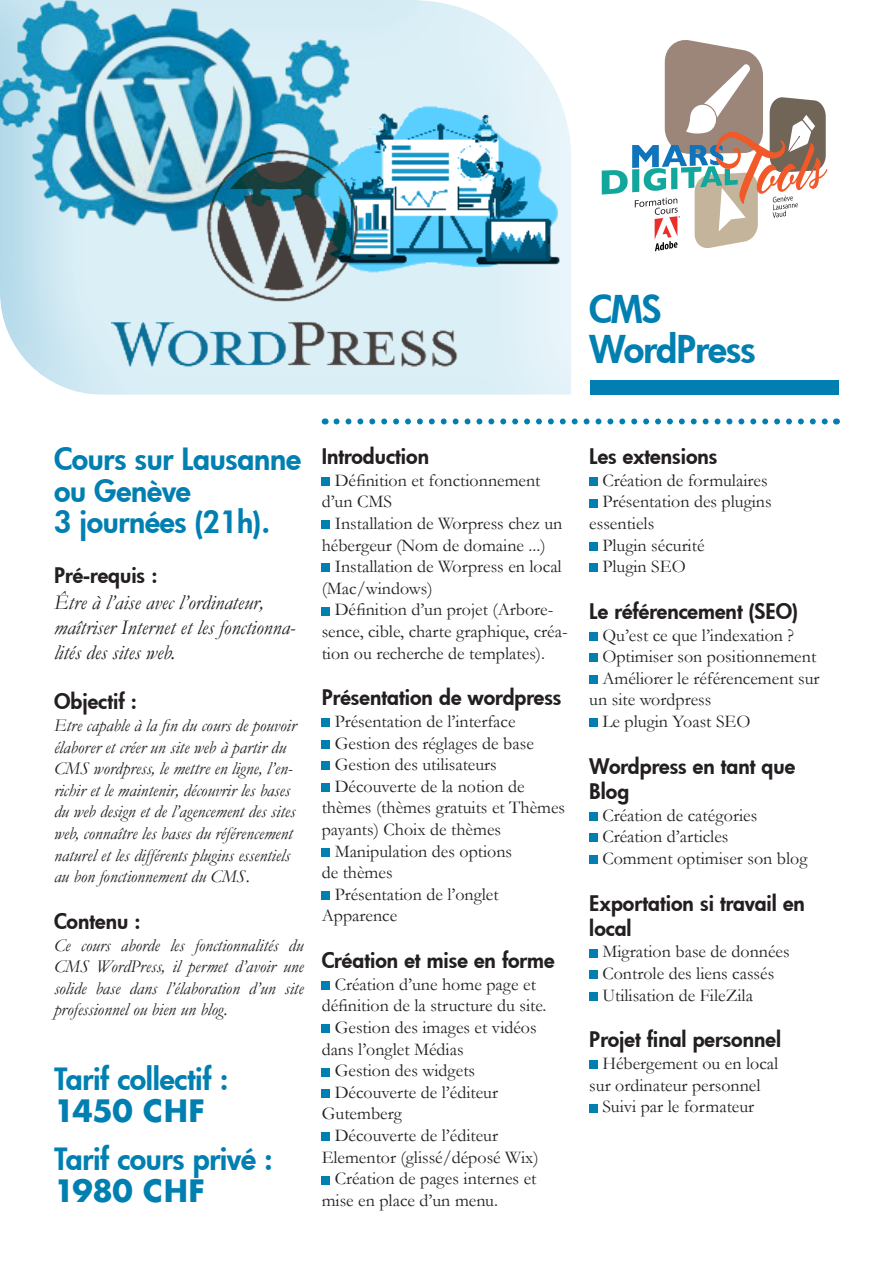
<style>
.page{position:relative;width:893px;height:1263px;background:#fff}
.page>*{position:absolute;margin:0;border:0;box-sizing:border-box;transform-origin:0 0}
.t1{font:800 37.5px/40.5px "Futura";letter-spacing:-.02em;color:#017fb1}
.t2{font:800 30px/31.5px "Futura";letter-spacing:-.01em;color:#017fb1}
.t3{font:700 30px "Futura";letter-spacing:-.01em;color:#017fb1}
.t4{font:800 21px/25.2px "Futura";color:#231f20}
.t5{font:italic 21px/25.2px "Garamond";color:#231f20}
.t6{font:18px/21.6px "Garamond";color:#231f20}
.t7{font:italic 18px/21.6px "Garamond";color:#231f20}
</style>
<div class="page">
<div style="left:322px;top:477px;width:8px;height:9px;background:#017fb1"></div>
<div style="left:322px;top:520px;width:8px;height:9px;background:#017fb1"></div>
<div style="left:322px;top:564px;width:8px;height:8px;background:#017fb1"></div>
<div style="left:322px;top:607px;width:8px;height:8px;background:#017fb1"></div>
<div style="left:322px;top:718px;width:8px;height:9px;background:#017fb1"></div>
<div style="left:322px;top:740px;width:8px;height:9px;background:#017fb1"></div>
<div style="left:322px;top:762px;width:8px;height:8px;background:#017fb1"></div>
<div style="left:322px;top:783px;width:8px;height:9px;background:#017fb1"></div>
<div style="left:322px;top:848px;width:8px;height:9px;background:#017fb1"></div>
<div style="left:322px;top:891px;width:8px;height:9px;background:#017fb1"></div>
<div style="left:322px;top:981px;width:8px;height:9px;background:#017fb1"></div>
<div style="left:322px;top:1024px;width:8px;height:9px;background:#017fb1"></div>
<div style="left:322px;top:1068px;width:8px;height:8px;background:#017fb1"></div>
<div style="left:322px;top:1089px;width:8px;height:9px;background:#017fb1"></div>
<div style="left:322px;top:1132px;width:8px;height:9px;background:#017fb1"></div>
<div style="left:322px;top:1176px;width:8px;height:8px;background:#017fb1"></div>
<div style="left:589px;top:477px;width:9px;height:9px;background:#017fb1"></div>
<div style="left:589px;top:499px;width:9px;height:8px;background:#017fb1"></div>
<div style="left:589px;top:542px;width:9px;height:9px;background:#017fb1"></div>
<div style="left:589px;top:564px;width:9px;height:8px;background:#017fb1"></div>
<div style="left:589px;top:632px;width:9px;height:9px;background:#017fb1"></div>
<div style="left:589px;top:654px;width:9px;height:8px;background:#017fb1"></div>
<div style="left:589px;top:675px;width:9px;height:9px;background:#017fb1"></div>
<div style="left:589px;top:718px;width:9px;height:9px;background:#017fb1"></div>
<div style="left:589px;top:812px;width:9px;height:9px;background:#017fb1"></div>
<div style="left:589px;top:834px;width:9px;height:8px;background:#017fb1"></div>
<div style="left:589px;top:855px;width:9px;height:9px;background:#017fb1"></div>
<div style="left:589px;top:949px;width:9px;height:8px;background:#017fb1"></div>
<div style="left:589px;top:970px;width:9px;height:9px;background:#017fb1"></div>
<div style="left:589px;top:992px;width:9px;height:9px;background:#017fb1"></div>
<div style="left:589px;top:1060px;width:9px;height:9px;background:#017fb1"></div>
<div style="left:589px;top:1104px;width:9px;height:8px;background:#017fb1"></div>
<svg style="left:509px;top:33px;width:62px;height:362px;fill:#e4f3f9"></svg>
<svg style="left:0;top:0;width:509px;height:395px;background:#d8edf5"></svg>
<svg style="left:602px;top:40px;width:226px;height:211px"></svg>
<div style="left:590px;top:380px;width:249px;height:15px;background:#017fb1"></div>
<svg style="left:337px;top:418px;width:491px;height:6px"></svg>
<img style="left:0;top:0;width:364px;height:237px">
<img style="left:318px;top:105px;width:253px;height:173px">
<img style="left:112px;top:143px;width:382px;height:251px">
<h1 class="t1" style="left:589px;top:292px;width:168px">CMS<br>WordPress</h1>
<h2 class="t2" style="left:54px;top:446px;width:249px">Cours sur Lausanne ou Genève<br>3 journées (21h).</h2>
<p class="t4" style="left:54px;top:565px;width:105px">Pré-requis :</p>
<p class="t5" style="left:54px;top:592px;width:243px">Être à l’aise avec l’ordinateur, maîtriser Internet et les fonctionna&shy;lités des sites web.</p>
<p class="t4" style="left:54px;top:691px;width:84px">Objectif :</p>
<p class="t7" style="left:54px;top:714px;width:244px">Etre capable à la fin du cours de pouvoir élaborer et créer un site web à partir du CMS wordpress, le mettre en ligne, l’en&shy;richir et le maintenir, découvrir les bases du web design et de l’agencement des sites web, connaître les bases du référencement naturel et les différents plugins essentiels au bon fonctionnement du CMS.</p>
<p class="t4" style="left:54px;top:910px;width:88px">Contenu :</p>
<p class="t7" style="left:54px;top:936px;width:251px;text-align:justify">Ce cours aborde les fonctionnalités du CMS WordPress, il permet d’avoir une solide base dans l’élaboration d’un site professionnel ou bien un blog.</p>
<h2 class="t2" style="left:54px;top:1066px;width:176px">Tarif collectif :</h2>
<h2 class="t3" style="left:54px;top:1094px;width:152px">1450 CHF</h2>
<h2 class="t2" style="left:54px;top:1146px;width:220px">Tarif cours privé :</h2>
<h2 class="t3" style="left:54px;top:1174px;width:152px">1980 CHF</h2>
<p class="t4" style="left:322px;top:446px;width:109px">Introduction</p>
<p class="t6" style="left:322px;top:469px;width:220px;text-indent:13px">Définition et fonctionnement d’un CMS</p>
<p class="t6" style="left:335px;top:512px;width:229px">Installation de Worpress chez un</p>
<p class="t6" style="left:322px;top:534px;width:225px">hébergeur (Nom de domaine ...)</p>
<p class="t6" style="left:335px;top:555px;width:229px">Installation de Worpress en local</p>
<p class="t6" style="left:322px;top:577px;width:113px">(Mac/windows)</p>
<p class="t6" style="left:335px;top:599px;width:220px">Définition d’un projet (Arbore-</p>
<p class="t6" style="left:322px;top:620px;width:248px">sence, cible, charte graphique, créa-</p>
<p class="t6" style="left:322px;top:642px;width:225px">tion ou recherche de templates).</p>
<p class="t4" style="left:322px;top:687px;width:241px">Présentation de wordpress</p>
<p class="t6" style="left:335px;top:710px;width:182px">Présentation de l’interface</p>
<p class="t6" style="left:335px;top:732px;width:201px">Gestion des réglages de base</p>
<p class="t6" style="left:335px;top:753px;width:164px">Gestion des utilisateurs</p>
<p class="t6" style="left:335px;top:775px;width:192px">Découverte de la notion de</p>
<p class="t6" style="left:322px;top:797px;width:245px">thèmes (thèmes gratuits et Thèmes</p>
<p class="t6" style="left:322px;top:818px;width:181px">payants) Choix de thèmes</p>
<p class="t6" style="left:335px;top:840px;width:179px">Manipulation des options</p>
<p class="t6" style="left:322px;top:861px;width:72px">de thèmes</p>
<p class="t6" style="left:335px;top:883px;width:166px">Présentation de l’onglet</p>
<p class="t6" style="left:322px;top:905px;width:77px">Apparence</p>
<p class="t4" style="left:322px;top:950px;width:235px">Création et mise en forme</p>
<p class="t6" style="left:335px;top:973px;width:203px">Création d’une home page et</p>
<p class="t6" style="left:322px;top:995px;width:226px">définition de la structure du site.</p>
<p class="t6" style="left:335px;top:1016px;width:203px">Gestion des images et vidéos</p>
<p class="t6" style="left:322px;top:1038px;width:143px">dans l’onglet Médias</p>
<p class="t6" style="left:335px;top:1059px;width:142px">Gestion des widgets</p>
<p class="t6" style="left:335px;top:1081px;width:165px">Découverte de l’éditeur</p>
<p class="t6" style="left:322px;top:1103px;width:82px">Gutemberg</p>
<p class="t6" style="left:335px;top:1124px;width:165px">Découverte de l’éditeur</p>
<p class="t6" style="left:322px;top:1146px;width:219px">Elementor (glissé/déposé Wix)</p>
<p class="t6" style="left:335px;top:1167px;width:203px">Création de pages internes et</p>
<p class="t6" style="left:322px;top:1189px;width:178px">mise en place d’un menu.</p>
<p class="t4" style="left:589px;top:446px;width:130px">Les extensions</p>
<p class="t6" style="left:602px;top:469px;width:167px">Création de formulaires</p>
<p class="t6" style="left:602px;top:491px;width:171px">Présentation des plugins</p>
<p class="t6" style="left:589px;top:512px;width:66px">essentiels</p>
<p class="t6" style="left:602px;top:534px;width:104px">Plugin sécurité</p>
<p class="t6" style="left:602px;top:555px;width:85px">Plugin SEO</p>
<p class="t4" style="left:589px;top:600px;width:210px">Le référencement (SEO)</p>
<p class="t6" style="left:602px;top:624px;width:193px">Qu’est ce que l’indexation ?</p>
<p class="t6" style="left:602px;top:645px;width:215px">Optimiser son positionnement</p>
<p class="t6" style="left:602px;top:667px;width:219px">Améliorer le référencement sur</p>
<p class="t6" style="left:589px;top:689px;width:123px">un site wordpress</p>
<p class="t6" style="left:602px;top:710px;width:150px">Le plugin Yoast SEO</p>
<p class="t4" style="left:589px;top:755px;width:207px">Wordpress en tant que<br>Blog</p>
<p class="t6" style="left:602px;top:804px;width:207px">Création de catégories<br>Création d’articles<br>Comment optimiser son blog</p>
<p class="t4" style="left:589px;top:892px;width:217px">Exportation si travail en local</p>
<p class="t6" style="left:602px;top:941px;width:189px">Migration base de données<br>Controle des liens cassés<br>Utilisation de FileZila</p>
<p class="t4" style="left:589px;top:1027px;width:193px">Projet final personnel</p>
<p class="t6" style="left:602px;top:1052px;width:177px">Hébergement ou en local</p>
<p class="t6" style="left:589px;top:1074px;width:173px">sur ordinateur personnel</p>
<p class="t6" style="left:602px;top:1095px;width:153px">Suivi par le formateur</p>
</div>
